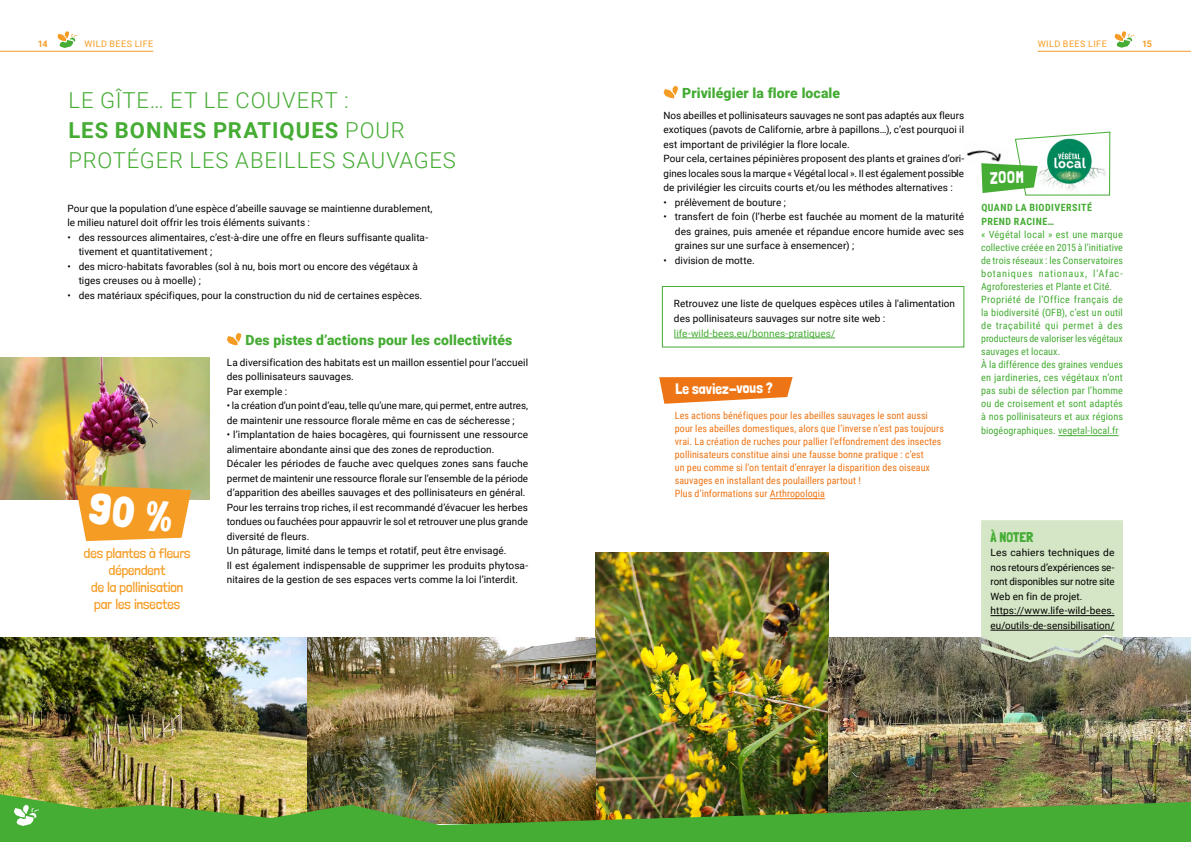
<style>
.page{position:relative;width:1191px;height:842px;background:#fff}
.page>*{position:absolute;margin:0;border:0;box-sizing:border-box;transform-origin:0 0}
.t1{font:300 22px/30px "Roboto";letter-spacing:.04em;color:#45ac34}
.t2{font:17px "Londrina Solid";color:#fff}
.t3{font:15px "Londrina Solid";color:#fff}
.t4{font:900 14px "Roboto";letter-spacing:.01em;color:#45ac34}
.t5{font:14px/16.8px "Londrina";letter-spacing:.005em;color:#f59c24;text-align:center}
.t6{font:14px "Londrina Solid";color:#45ac34}
.t7{font:10px/14.5px "Roboto";letter-spacing:.005em;color:#000}
.t8{font:10px/13px "Roboto Condensed";letter-spacing:.01em;color:#45ac34}
.t9{font:10px/13px "Roboto Condensed";letter-spacing:.005em;color:#ee7515}
.t10{font:10px "Roboto";letter-spacing:.005em;color:#45ac34}
.t11{font:700 10px/14px "Roboto Condensed";letter-spacing:.045em;color:#45ac34}
.t12{font:9px "Roboto";letter-spacing:.05em;color:#f59c24}
.t13{font:700 9px "Roboto";color:#f59c24}
.s1{font-weight:700}
</style>
<div class="page">
<hr style="left:0;top:51px;width:153px;height:1px;background:#f59c24">
<hr style="left:1037px;top:51px;width:154px;height:1px;background:#f59c24">
<svg style="left:57px;top:31px;width:20px;height:17px"></svg>
<svg style="left:1114px;top:31px;width:20px;height:17px"></svg>
<img style="left:596px;top:552px;width:232px;height:242px">
<img style="left:306px;top:637px;width:290px;height:157px">
<img style="left:828px;top:637px;width:363px;height:157px">
<img style="left:0;top:637px;width:306px;height:157px">
<img style="left:0;top:794px;width:1191px;height:48px">
<svg style="left:14px;top:805px;width:25px;height:21px"></svg>
<svg style="left:227px;top:333px;width:14px;height:12px"></svg>
<svg style="left:663px;top:86px;width:15px;height:12px"></svg>
<hr style="left:769px;top:498px;width:56px;height:1px;background:#ee7515">
<svg style="left:981px;top:132px;width:129px;height:64px"></svg>
<img style="left:0;top:357px;width:210px;height:142px">
<svg style="left:981px;top:520px;width:142px;height:142px;background:#cdddbe"></svg>
<hr style="left:990px;top:615px;width:124px;height:1px;background:#000">
<hr style="left:990px;top:630px;width:124px;height:1px;background:#000">
<hr style="left:1058px;top:435px;width:60px;height:1px;background:#45ac34">
<img style="left:967px;top:142px;width:42px;height:26px">
<svg style="left:659px;top:377px;width:133px;height:27px;background:#f08c3c"></svg>
<hr style="left:674px;top:338px;width:161px;height:1px;background:#45ac34">
<div style="left:662px;top:286px;width:302px;height:61px;border:1px solid #45ac34"></div>
<svg style="left:75px;top:485px;width:116px;height:56px;background:#f2a73e"></svg>
<p class="t13" style="left:38px;top:37px;width:11px">14</p>
<p class="t12" style="left:84px;top:37px;width:70px">WILD BEES LIFE</p>
<p class="t12" style="left:1037px;top:37px;width:70px">WILD BEES LIFE</p>
<p class="t13" style="left:1142px;top:37px;width:11px">15</p>
<h1 class="t1" style="left:68px;top:84px;width:389px">LE GÎTE… ET LE COUVERT :<br><span class="s1">LES BONNES PRATIQUES</span> POUR<br>PROTÉGER LES ABEILLES SAUVAGES</h1>
<p class="t7" style="left:67px;top:201px;width:366px">Pour que la population d’une espèce d’abeille sauvage se maintienne durablement, le milieu naturel doit offrir les trois éléments suivants :</p>
<p class="t7" style="left:79px;top:230px;width:351px;text-indent:-11px">• des ressources alimentaires, c’est-à-dire une offre en fleurs suffisante qualita&shy;tivement et quantitativement ;</p>
<p class="t7" style="left:79px;top:259px;width:341px;text-indent:-11px">• des micro-habitats favorables (sol à nu, bois mort ou encore des végétaux à tiges creuses ou à moelle) ;</p>
<p class="t7" style="left:67px;top:288px;width:356px">• des matériaux spécifiques, pour la construction du nid de certaines espèces.</p>
<h3 class="t5" style="left:84px;top:545px;width:108px">des plantes à fleurs dépendent<br>de la pollinisation par les insectes</h3>
<h3 class="t4" style="left:245px;top:331px;width:268px">Des pistes d’actions pour les collectivités</h3>
<p class="t7" style="left:227px;top:354px;width:303px">La diversification des habitats est un maillon essentiel pour l’accueil des pollinisateurs sauvages.<br>Par exemple :</p>
<p class="t7" style="left:227px;top:398px;width:303px">• la création d’un point d’eau, telle qu’une mare, qui permet, entre autres, de maintenir une ressource florale même en cas de sécheresse ;</p>
<p class="t7" style="left:227px;top:427px;width:303px">• l’implantation de haies bocagères, qui fournissent une ressource alimentaire abondante ainsi que des zones de reproduction.<br>Décaler les périodes de fauche avec quelques zones sans fauche permet de maintenir une ressource florale sur l’ensemble de la période d’apparition des abeilles sauvages et des pollinisateurs en général.<br>Pour les terrains trop riches, il est recommandé d’évacuer les herbes tondues ou fauchées pour appauvrir le sol et retrouver une plus grande diversité de fleurs.<br>Un pâturage, limité dans le temps et rotatif, peut être envisagé.<br>Il est également indispensable de supprimer les produits phytosa&shy;nitaires de la gestion de ses espaces verts comme la loi l’interdit.</p>
<h3 class="t4" style="left:682px;top:84px;width:159px">Privilégier la flore locale</h3>
<p class="t7" style="left:663px;top:107px;width:302px">Nos abeilles et pollinisateurs sauvages ne sont pas adaptés aux fleurs exotiques (pavots de Californie, arbre à papillons…), c’est pourquoi il est important de privilégier la flore locale.<br>Pour cela, certaines pépinières proposent des plants et graines d’ori&shy;gines locales sous la marque « Végétal local ». Il est également possible de privilégier les circuits courts et/ou les méthodes alternatives :</p>
<p class="t7" style="left:663px;top:194px;width:124px">• prélèvement de bouture ;</p>
<p class="t7" style="left:675px;top:209px;width:291px;text-align:justify;text-indent:-11px">• transfert de foin (l’herbe est fauchée au moment de la maturité des graines, puis amenée et répandue encore humide avec ses graines sur une surface à ensemencer) ;</p>
<p class="t7" style="left:663px;top:252px;width:93px">• division de motte.</p>
<p class="t7" style="left:674px;top:296px;width:283px">Retrouvez une liste de quelques espèces utiles à l'alimentation des pollinisateurs sauvages sur notre site web :</p>
<p class="t10" style="left:674px;top:326px;width:163px">life-wild-bees.eu/bonnes-pratiques/</p>
<h3 class="t3" style="left:675px;top:380px;width:99px;rotate:-1deg">Le saviez-vous ?</h3>
<p class="t9" style="left:675px;top:409px;width:270px">Les actions bénéfiques pour les abeilles sauvages le sont aussi pour les abeilles domestiques, alors que l’inverse n’est pas toujours vrai. La création de ruches pour pallier l'effondrement des insectes pollinisateurs constitue ainsi une fausse bonne pratique : c’est<br>un peu comme si l’on tentait d’enrayer la disparition des oiseaux sauvages en installant des poulaillers partout !<br>Plus d’informations sur Arthropologia</p>
<h2 class="t2" style="left:989px;top:168px;width:36px;rotate:-1deg">ZOOM</h2>
<p class="t11" style="left:981px;top:200px;width:112px">QUAND LA BIODIVERSITÉ<br>PREND RACINE…</p>
<p class="t8" style="left:981px;top:227px;width:143px">« Végétal local » est une marque collective créée en 2015 à l’initiative de trois réseaux : les Conservatoires botaniques nationaux, l’Afac-Agroforesteries et Plante et Cité.<br>Propriété de l’Office français de la biodiversité (OFB), c’est un outil de traçabilité qui permet à des producteurs de valoriser les végétaux sauvages et locaux.<br>À la différence des graines vendues en jardineries, ces végétaux n’ont pas subi de sélection par l’homme ou de croisement et sont adaptés à nos pollinisateurs et aux régions</p>
<p class="t8" style="left:981px;top:424px;width:139px">biogéographiques. vegetal-local.fr</p>
<h3 class="t6" style="left:990px;top:529px;width:44px">À NOTER</h3>
<p class="t7" style="left:990px;top:545px;width:125px">Les cahiers techniques de nos retours d’expériences se&shy;ront disponibles sur notre site<br>Web en fin de projet. https://www.life-wild-bees. eu/outils-de-sensibilisation/</p>
</div>
